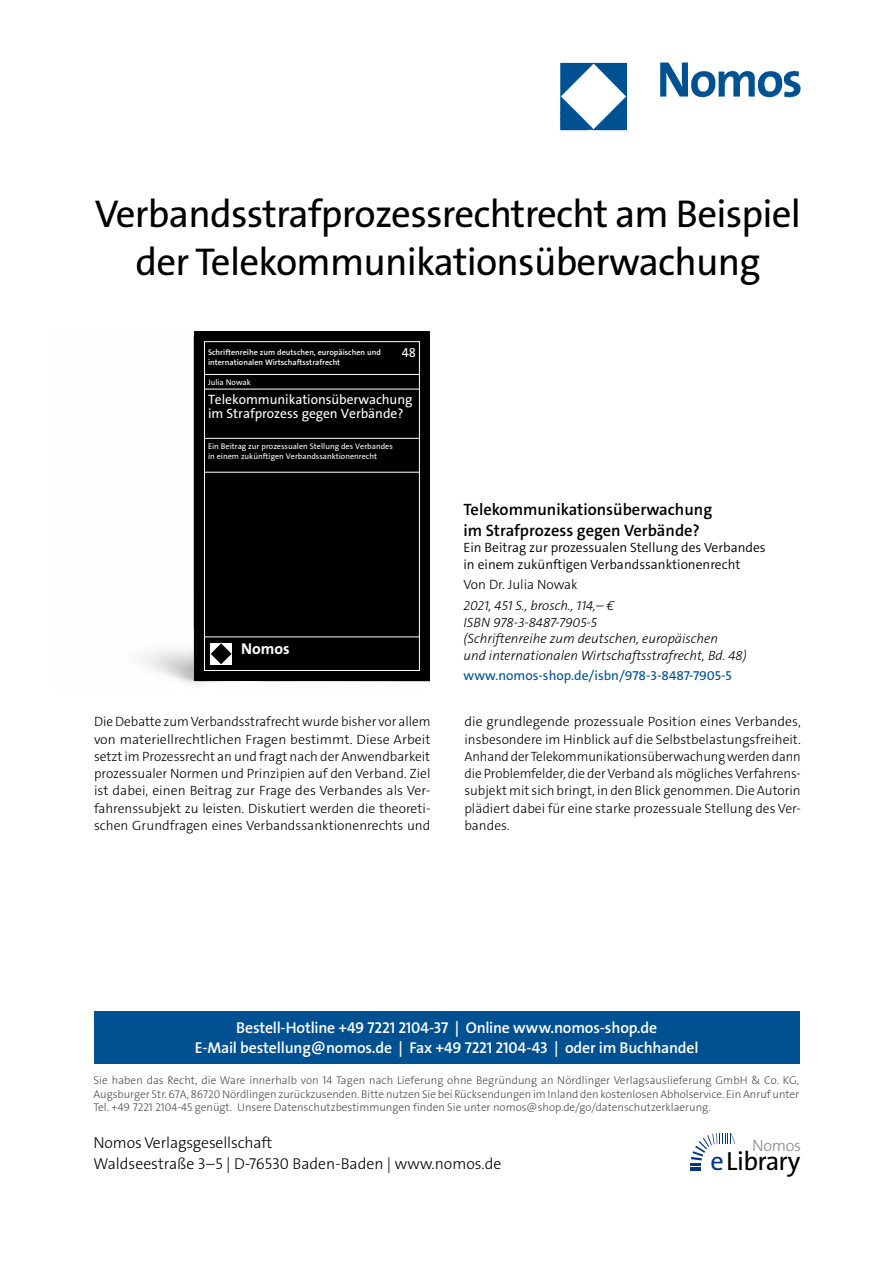
<style>
.page{position:relative;width:893px;height:1263px;background:#fff}
.page>*{position:absolute;margin:0;border:0;box-sizing:border-box;transform-origin:0 0}
.t1{font:39px/48px "The Sans Os F";letter-spacing:-.02em;color:#000;text-align:center}
.t2{font:26.4px "The Sans Os F";letter-spacing:-.03em;color:#000}
.t3{font:600 16.5px/21px "The Sans C5";color:#000}
.t4{font:300 16.2px "The Sans Os F";letter-spacing:-.02em;color:#87888a}
.t5{font:600 15.75px/21px "The Sans Os F";letter-spacing:-.01em;color:#fff;text-align:center}
.t6{font:300 15.75px/21px "The Sans Os F";color:#000}
.t7{font:700 15.75px "The Sans Os F";color:#fff}
.t8{font:300 13.5px/17.2px "The Sans C5";color:#000;text-align:justify}
.t9{font:italic 300 13.5px/16.5px "The Sans C5";color:#000}
.t10{font:300 13.5px/16.5px "The Sans C5";color:#000}
.t11{font:13.5px/14.7px "The Sans Os F";letter-spacing:-.005em;color:#fff}
.t12{font:13.5px "The Sans C5";color:#005192}
.t13{font:13.05px "The Sans Os F";color:#fff}
.t14{font:300 11.25px/13.5px "The Sans Os F";color:#4b4b4d;text-align:justify}
.t15{font:8.1px/9.8px "The Sans Os F";color:#fff}
.t16{font:600 8.1px/9.8px "The Sans Os F";color:#fff}
.s1{color:#003882}
</style>
<div class="page">
<img style="left:559px;top:62px;width:242px;height:69px">
<div style="left:94px;top:1011px;width:705px;height:52px;background:#005192"></div>
<svg style="left:690px;top:1133px;width:45px;height:38px"></svg>
<img style="left:144px;top:335px;width:285px;height:349px">
<div style="left:194px;top:331px;width:236px;height:349px;background:#000"></div>
<div style="left:204px;top:341px;width:216px;height:330px;border:1px solid #fff"></div>
<hr style="left:204px;top:374px;width:216px;height:1px;background:#fff">
<hr style="left:204px;top:389px;width:216px;height:1px;background:#fff">
<hr style="left:204px;top:438px;width:216px;height:1px;background:#fff">
<hr style="left:204px;top:472px;width:216px;height:1px;background:#fff">
<hr style="left:204px;top:637px;width:216px;height:1px;background:#fff">
<div style="left:210px;top:643px;width:22px;height:22px;background:#fff"></div>
<svg style="left:211px;top:643px;width:21px;height:21px"></svg>
<h1 class="t1" style="left:95px;top:194px;width:708px">Verbandsstrafprozessrechtrecht am Beispiel der Telekommunikationsüberwachung</h1>
<p class="t16" style="left:208px;top:348px;width:175px">Schriftenreihe zum deutschen, europäischen und internationalen Wirtschaftsstrafrecht</p>
<p class="t13" style="left:402px;top:347px;width:16px">48</p>
<p class="t15" style="left:208px;top:378px;width:44px">Julia Nowak</p>
<p class="t11" style="left:208px;top:393px;width:206px">Telekommunikationsüberwachung im Strafprozess gegen Verbände?</p>
<p class="t15" style="left:208px;top:442px;width:186px">Ein Beitrag zur prozessualen Stellung des Verbandes in einem zukünftigen Verbandssanktionenrecht</p>
<p class="t7" style="left:241px;top:638px;width:50px">Nomos</p>
<p class="t3" style="left:463px;top:499px;width:250px">Telekommunikationsüberwachung im Strafprozess gegen Verbände?</p>
<p class="t10" style="left:463px;top:539px;width:304px">Ein Beitrag zur prozessualen Stellung des Verbandes in einem zukünftigen Verbandssanktionenrecht</p>
<p class="t8" style="left:463px;top:576px;width:116px">Von Dr. Julia Nowak</p>
<p class="t9" style="left:463px;top:597px;width:285px">2021, 451 S., brosch., 114,– €<br>ISBN 978-3-8487-7905-5<br>(Schriftenreihe zum deutschen, europäischen<br>und internationalen Wirtschaftsstrafrecht, Bd. 48)</p>
<p class="t12" style="left:463px;top:667px;width:270px">www.nomos-shop.de/isbn/978-3-8487-7905-5</p>
<p class="t8" style="left:94px;top:713px;width:338px">Die Debatte zum Verbandsstrafrecht wurde bisher vor allem von materiellrechtlichen Fragen bestimmt. Diese Arbeit setzt im Prozessrecht an und fragt nach der Anwendbarkeit prozessualer Normen und Prinzipien auf den Verband. Ziel ist dabei, einen Beitrag zur Frage des Verbandes als Ver&shy;fahrenssubjekt zu leisten. Diskutiert werden die theoreti&shy;schen Grundfragen eines Verbandssanktionenrechts und</p>
<p class="t8" style="left:464px;top:713px;width:338px">die grundlegende prozessuale Position eines Verbandes, insbesondere im Hinblick auf die Selbstbelastungsfreiheit.<br>Anhand der Telekommunikationsüberwachung werden dann die Problemfelder, die der Verband als mögliches Verfahrens&shy;subjekt mit sich bringt, in den Blick genommen. Die Autorin plädiert dabei für eine starke prozessuale Stellung des Ver&shy;bandes.</p>
<p class="t5" style="left:195px;top:1017px;width:505px">Bestell-Hotline +49 7221 2104-37 | Online www.nomos-shop.de<br>E-Mail bestellung@nomos.de | Fax +49 7221 2104-43 | oder im Buchhandel</p>
<p class="t14" style="left:94px;top:1074px;width:707px">Sie haben das Recht, die Ware innerhalb von 14 Tagen nach Lieferung ohne Begründung an Nördlinger Verlagsauslieferung GmbH &amp; Co. KG, Augsburger Str. 67A, 86720 Nördlingen zurückzusenden. Bitte nutzen Sie bei Rücksendungen im Inland den kostenlosen Abholservice. Ein Anruf unter Tel. +49 7221 2104-45 genügt. Unsere Datenschutzbestimmungen finden Sie unter nomos@shop.de/go/datenschutzerklaerung.</p>
<p class="t6" style="left:94px;top:1133px;width:409px">Nomos Verlagsgesellschaft<br>Waldseestraße 3–5 | D-76530 Baden-Baden | www.nomos.de</p>
<p class="t4" style="left:752px;top:1135px;width:51px">Nomos</p>
<h2 class="t2" style="left:710px;top:1151px;width:91px"><span class="s1">e</span>Library</h2>
</div>
